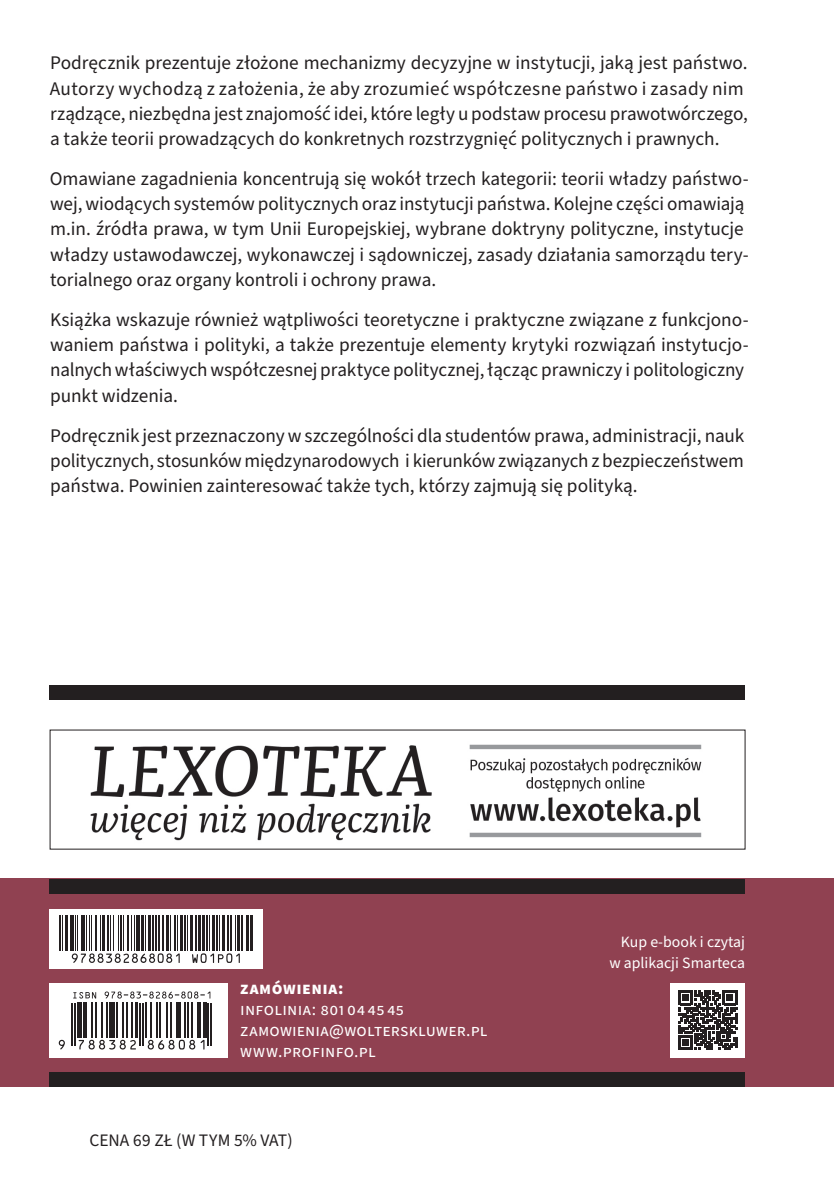
<style>
.page{position:relative;width:834px;height:1191px;background:#fff}
.page>*{position:absolute;margin:0;border:0;box-sizing:border-box;transform-origin:0 0}
.t1{font:19.25px/25.2px "Source Sans Pro";color:#231f20}
.t2{font:17.5px/21px "Source Sans Pro";letter-spacing:.015em;color:#fff}
.t3{font:17.5px "Source Sans Pro";letter-spacing:-.01em;color:#231f20}
.t4{font:700 17.5px "Source Sans Pro";letter-spacing:.03em;color:#fff}
.t5{font:15.75px/21px "Source Sans Pro";color:#fff;text-align:right}
</style>
<div class="page">
<div style="left:0;top:878px;width:833px;height:208px;background:#904151"></div>
<div style="left:50px;top:909px;width:213px;height:60px;background:#fff"></div>
<hr style="left:59px;top:915px;width:2px;height:36px;background:#231f20">
<hr style="left:62px;top:915px;width:1px;height:36px;background:#231f20">
<hr style="left:65px;top:915px;width:3px;height:36px;background:#231f20">
<hr style="left:70px;top:915px;width:4px;height:36px;background:#231f20">
<hr style="left:75px;top:915px;width:1px;height:36px;background:#231f20">
<hr style="left:77px;top:915px;width:1px;height:36px;background:#231f20">
<hr style="left:81px;top:915px;width:3px;height:36px;background:#231f20">
<hr style="left:86px;top:915px;width:1px;height:36px;background:#231f20">
<hr style="left:89px;top:915px;width:1px;height:36px;background:#231f20">
<hr style="left:91px;top:915px;width:1px;height:36px;background:#231f20">
<hr style="left:95px;top:915px;width:2px;height:36px;background:#231f20">
<hr style="left:100px;top:915px;width:1px;height:36px;background:#231f20">
<hr style="left:102px;top:915px;width:3px;height:36px;background:#231f20">
<hr style="left:107px;top:915px;width:2px;height:36px;background:#231f20">
<hr style="left:110px;top:915px;width:1px;height:36px;background:#231f20">
<hr style="left:113px;top:915px;width:1px;height:36px;background:#231f20">
<hr style="left:117px;top:915px;width:1px;height:36px;background:#231f20">
<hr style="left:120px;top:915px;width:2px;height:36px;background:#231f20">
<hr style="left:123px;top:915px;width:1px;height:36px;background:#231f20">
<hr style="left:127px;top:915px;width:2px;height:36px;background:#231f20">
<hr style="left:131px;top:915px;width:1px;height:36px;background:#231f20">
<hr style="left:134px;top:915px;width:1px;height:36px;background:#231f20">
<hr style="left:136px;top:915px;width:4px;height:36px;background:#231f20">
<hr style="left:141px;top:915px;width:3px;height:36px;background:#231f20">
<hr style="left:145px;top:915px;width:1px;height:36px;background:#231f20">
<hr style="left:148px;top:915px;width:2px;height:36px;background:#231f20">
<hr style="left:152px;top:915px;width:2px;height:36px;background:#231f20">
<hr style="left:155px;top:915px;width:2px;height:36px;background:#231f20">
<hr style="left:158px;top:915px;width:2px;height:36px;background:#231f20">
<hr style="left:162px;top:915px;width:2px;height:36px;background:#231f20">
<hr style="left:166px;top:915px;width:3px;height:36px;background:#231f20">
<hr style="left:170px;top:915px;width:1px;height:36px;background:#231f20">
<hr style="left:174px;top:915px;width:2px;height:36px;background:#231f20">
<hr style="left:177px;top:915px;width:1px;height:36px;background:#231f20">
<hr style="left:180px;top:915px;width:2px;height:36px;background:#231f20">
<hr style="left:183px;top:915px;width:2px;height:36px;background:#231f20">
<hr style="left:187px;top:915px;width:1px;height:36px;background:#231f20">
<hr style="left:190px;top:915px;width:3px;height:36px;background:#231f20">
<hr style="left:195px;top:915px;width:2px;height:36px;background:#231f20">
<hr style="left:198px;top:915px;width:3px;height:36px;background:#231f20">
<hr style="left:202px;top:915px;width:3px;height:36px;background:#231f20">
<hr style="left:206px;top:915px;width:2px;height:36px;background:#231f20">
<hr style="left:209px;top:915px;width:1px;height:36px;background:#231f20">
<hr style="left:212px;top:915px;width:2px;height:36px;background:#231f20">
<hr style="left:215px;top:915px;width:2px;height:36px;background:#231f20">
<hr style="left:219px;top:915px;width:1px;height:36px;background:#231f20">
<hr style="left:222px;top:915px;width:3px;height:36px;background:#231f20">
<hr style="left:227px;top:915px;width:2px;height:36px;background:#231f20">
<hr style="left:230px;top:915px;width:2px;height:36px;background:#231f20">
<hr style="left:235px;top:915px;width:1px;height:36px;background:#231f20">
<hr style="left:237px;top:915px;width:3px;height:36px;background:#231f20">
<hr style="left:241px;top:915px;width:2px;height:36px;background:#231f20">
<hr style="left:246px;top:915px;width:2px;height:36px;background:#231f20">
<hr style="left:249px;top:915px;width:1px;height:36px;background:#231f20">
<hr style="left:251px;top:915px;width:2px;height:36px;background:#231f20">
<svg style="left:72px;top:953px;width:108px;height:10px"></svg>
<svg style="left:192px;top:953px;width:48px;height:10px"></svg>
<div style="left:50px;top:983px;width:178px;height:74px;background:#fff"></div>
<svg style="left:73px;top:992px;width:23px;height:6px"></svg>
<svg style="left:105px;top:991px;width:105px;height:7px"></svg>
<svg style="left:59px;top:1039px;width:6px;height:10px"></svg>
<hr style="left:72px;top:1002px;width:1px;height:43px;background:#231f20">
<hr style="left:75px;top:1002px;width:1px;height:43px;background:#231f20">
<div style="left:77px;top:1002px;width:5px;height:35px;background:#231f20"></div>
<hr style="left:83px;top:1002px;width:3px;height:35px;background:#231f20">
<hr style="left:91px;top:1002px;width:1px;height:35px;background:#231f20">
<hr style="left:95px;top:1002px;width:2px;height:35px;background:#231f20">
<hr style="left:101px;top:1002px;width:2px;height:35px;background:#231f20">
<hr style="left:106px;top:1002px;width:1px;height:35px;background:#231f20">
<div style="left:109px;top:1002px;width:6px;height:35px;background:#231f20"></div>
<hr style="left:116px;top:1002px;width:1px;height:35px;background:#231f20">
<hr style="left:122px;top:1002px;width:1px;height:35px;background:#231f20">
<hr style="left:126px;top:1002px;width:2px;height:35px;background:#231f20">
<svg style="left:79px;top:1039px;width:57px;height:10px"></svg>
<hr style="left:131px;top:1002px;width:1px;height:35px;background:#231f20">
<hr style="left:135px;top:1002px;width:3px;height:35px;background:#231f20">
<hr style="left:140px;top:1002px;width:1px;height:43px;background:#231f20">
<hr style="left:143px;top:1002px;width:1px;height:43px;background:#231f20">
<hr style="left:146px;top:1002px;width:1px;height:35px;background:#231f20">
<hr style="left:150px;top:1002px;width:1px;height:35px;background:#231f20">
<hr style="left:156px;top:1002px;width:1px;height:35px;background:#231f20">
<hr style="left:159px;top:1002px;width:1px;height:35px;background:#231f20">
<hr style="left:166px;top:1002px;width:2px;height:35px;background:#231f20">
<hr style="left:171px;top:1002px;width:1px;height:35px;background:#231f20">
<hr style="left:177px;top:1002px;width:4px;height:35px;background:#231f20">
<hr style="left:184px;top:1002px;width:1px;height:35px;background:#231f20">
<hr style="left:187px;top:1002px;width:1px;height:35px;background:#231f20">
<hr style="left:191px;top:1002px;width:2px;height:35px;background:#231f20">
<svg style="left:148px;top:1039px;width:56px;height:10px"></svg>
<hr style="left:197px;top:1002px;width:3px;height:35px;background:#231f20">
<hr style="left:203px;top:1002px;width:3px;height:35px;background:#231f20">
<hr style="left:208px;top:1002px;width:1px;height:43px;background:#231f20">
<hr style="left:211px;top:1002px;width:1px;height:43px;background:#231f20">
<div style="left:670px;top:983px;width:75px;height:74px;background:#fff"></div>
<svg style="left:678px;top:991px;width:58px;height:58px"></svg>
<div style="left:50px;top:1071px;width:694px;height:15px;background:#231f20"></div>
<div style="left:50px;top:879px;width:694px;height:14px;background:#231f20"></div>
<div style="left:50px;top:685px;width:694px;height:14px;background:#231f20"></div>
<img style="left:90px;top:744px;width:612px;height:97px">
<p class="t1" style="left:50px;top:51px;width:699px">Podręcznik prezentuje złożone mechanizmy decyzyjne w instytucji, jaką jest państwo.<br>Autorzy wychodzą z założenia, że aby zrozumieć współczesne państwo i zasady nim rządzące, niezbędna jest znajomość idei, które legły u podstaw procesu prawotwórczego, a także teorii prowadzących do konkretnych rozstrzygnięć politycznych i prawnych.</p>
<p class="t1" style="left:50px;top:167px;width:700px">Omawiane zagadnienia koncentrują się wokół trzech kategorii: teorii władzy państwo&shy;wej, wiodących systemów politycznych oraz instytucji państwa. Kolejne części omawiają m.in. źródła prawa, w tym Unii Europejskiej, wybrane doktryny polityczne, instytucje władzy ustawodawczej, wykonawczej i sądowniczej, zasady działania samorządu tery&shy;torialnego oraz organy kontroli i ochrony prawa.</p>
<p class="t1" style="left:50px;top:308px;width:700px">Książka wskazuje również wątpliwości teoretyczne i praktyczne związane z funkcjono&shy;waniem państwa i polityki, a także prezentuje elementy krytyki rozwiązań instytucjo&shy;nalnych właściwych współczesnej praktyce politycznej, łącząc prawniczy i politologiczny punkt widzenia.</p>
<p class="t1" style="left:50px;top:423px;width:695px;text-align:justify">Podręcznik jest przeznaczony w szczególności dla studentów prawa, administracji, nauk politycznych, stosunków międzynarodowych i kierunków związanych z bezpieczeństwem państwa. Powinien zainteresować także tych, którzy zajmują się polityką.</p>
<p class="t4" style="left:240px;top:976px;width:105px">zamówienia:</p>
<p class="t2" style="left:240px;top:999px;width:249px">infolinia: 801 04 45 45 zamowienia@wolterskluwer.pl www.profinfo.pl</p>
<p class="t3" style="left:89px;top:1128px;width:205px">CENA 69 ZŁ (W TYM 5% VAT)</p>
<p class="t5" style="left:609px;top:931px;width:137px">Kup e-book i czytaj w aplikacji Smarteca</p>
</div>
